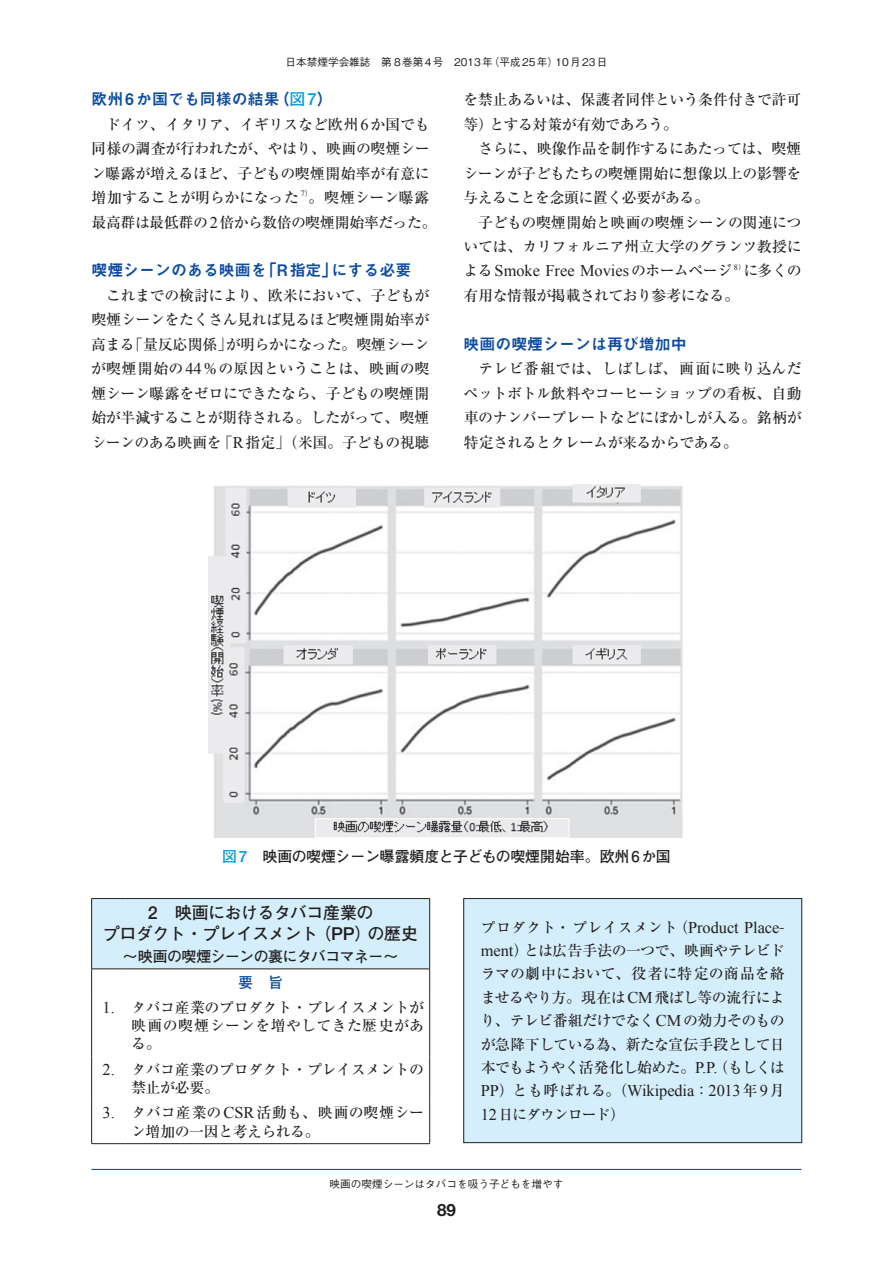
<style>
.page{position:relative;width:893px;height:1263px;background:#fff}
.page>*{position:absolute;margin:0;border:0;box-sizing:border-box;transform-origin:0 0}
.t1{font:700 16.95px/21.3px "Futo Go B101 Pr 6 N";letter-spacing:-.035em;color:#231f20;text-align:center}
.t2{font:700 16.95px "Helvetica Neue";color:#231f20}
.t3{font:16.35px "Times New Roman";color:#231f20}
.t4{font:15.9px "Midashi Go Pr 6 N MB31";color:#0d4da1}
.t5{font:500 14.85px/24.5px "Ryumin Pr 6 N";letter-spacing:-.025em;color:#231f20;text-align:justify}
.t6{font:500 14.85px/18px "Ryumin Pr 6 N";color:#231f20}
.t7{font:700 14.85px "Futo Go B101 Pr 6 N";color:#231f20}
.t8{font:700 14.85px "Futo Go B101 Pr 6 N";letter-spacing:-.03em;color:#231f20}
.t9{font:500 14.85px "Ryumin Pr 6 N";letter-spacing:-.065em;color:#231f20}
.t10{font:700 14.85px "Futo Go B101 Pr 6 N";color:#0d4da1}
.t11{font:500 10.65px "Gothic BBB Pr 6 N";color:#231f20}
.t12{font:8.25px "Times New Roman";color:#231f20}
.s1{font-family:"Futo Go B101 Pr 6 N";font-weight:700;color:#0099da}
.s2{font-family:"Helvetica Neue";font-weight:500;font-size:16.8px;color:#0099da}
.s3{font-family:"Times New Roman";font-weight:400;font-size:16.35px}
.s4{font-family:"Ryumin Pr 6 N";font-weight:500;font-size:7.5px}
.s5{font-family:"Ryumin Pr 6 N";font-weight:500;font-size:14.85px}
.s6{color:#0099da}
.s7{font-family:"Helvetica Neue";font-weight:500;font-size:15.6px;color:#0099da}
.s8{font-family:"Helvetica Neue";font-weight:500;font-size:17.85px}
</style>
<div class="page">
<hr style="left:91px;top:1169px;width:710px;height:1px;background:#0d4da1">
<div style="left:92px;top:898px;width:338px;height:71px;background:#d4effb"></div>
<hr style="left:91px;top:898px;width:35px;height:1px;background:#231f20">
<hr style="left:91px;top:899px;width:1px;height:70px;background:#231f20">
<hr style="left:126px;top:898px;width:304px;height:1px;background:#231f20">
<hr style="left:429px;top:899px;width:1px;height:70px;background:#231f20">
<hr style="left:91px;top:969px;width:35px;height:1px;background:#231f20">
<svg style="left:91px;top:969px;width:1px;height:26px"></svg>
<hr style="left:126px;top:969px;width:304px;height:1px;background:#231f20">
<svg style="left:429px;top:969px;width:1px;height:26px"></svg>
<hr style="left:91px;top:995px;width:1px;height:61px;background:#231f20">
<hr style="left:429px;top:995px;width:1px;height:61px;background:#231f20">
<hr style="left:91px;top:1056px;width:1px;height:44px;background:#231f20">
<hr style="left:429px;top:1056px;width:1px;height:44px;background:#231f20">
<hr style="left:91px;top:1100px;width:1px;height:43px;background:#231f20">
<hr style="left:429px;top:1100px;width:1px;height:43px;background:#231f20">
<hr style="left:91px;top:1143px;width:35px;height:1px;background:#231f20">
<hr style="left:126px;top:1143px;width:304px;height:1px;background:#231f20">
<div style="left:464px;top:898px;width:338px;height:245px;background:#d4effb"></div>
<div style="left:463px;top:898px;width:339px;height:245px;border:1px solid #231f20"></div>
<img style="left:208px;top:485px;width:475px;height:353px">
<p class="t11" style="left:285px;top:53px;width:323px">日本禁煙学会雑誌　第 8巻第4号　2013年（平成25年）10月23日</p>
<p class="t4" style="left:91px;top:87px;width:243px">欧州 6か国でも同様の結果（<span class="s1">図</span><span class="s2">7</span>）</p>
<p class="t5" style="left:91px;top:111px;width:340px;text-indent:15px">ドイツ、イタリア、イギリスなど欧州<span class="s3">6</span>か国でも同様の調査が行われたが、やはり、映画の喫煙シーン曝露が増えるほど、子どもの喫煙開始率が有意に増加することが明らかになった</p>
<p class="t12" style="left:301px;top:188px;width:13px">7<span class="s4">）</span></p>
<p class="t5" style="left:91px;top:185px;width:347px;text-indent:217px">。喫煙シーン曝露最高群は最低群の<span class="s3">2</span>倍から数倍の喫煙開始率だった。</p>
<p class="t4" style="left:91px;top:258px;width:321px">喫煙シーンのある映画を「R指定」にする必要</p>
<p class="t5" style="left:91px;top:282px;width:340px;text-indent:15px">これまでの検討により、欧米において、子どもが喫煙シーンをたくさん見れば見るほど喫煙開始率が高まる「量反応関係」が明らかになった。喫煙シーンが喫煙開始の<span class="s3">44</span>％の原因ということは、映画の喫煙シーン曝露をゼロにできたなら、子どもの喫煙開始が半減することが期待される。したがって、喫煙シーンのある映画を「<span class="s3">R</span>指定」（米国。子どもの視聴</p>
<p class="t5" style="left:463px;top:87px;width:340px">を禁止あるいは、保護者同伴という条件付きで許可等）とする対策が有効であろう。</p>
<p class="t5" style="left:463px;top:136px;width:340px;text-indent:15px">さらに、映像作品を制作するにあたっては、喫煙シーンが子どもたちの喫煙開始に想像以上の影響を与えることを念頭に置く必要がある。</p>
<p class="t5" style="left:463px;top:209px;width:340px;text-align:right">子どもの喫煙開始と映画の喫煙シーンの関連については、カリフォルニア州立大学のグランツ教授に</p>
<p class="t3" style="left:464px;top:260px;width:270px"><span class="s5">よる</span>Smoke Free Movies<span class="s5">のホームページ</span></p>
<p class="t12" style="left:734px;top:261px;width:13px">8<span class="s4">）</span></p>
<p class="t5" style="left:744px;top:258px;width:59px">に多くの</p>
<p class="t5" style="left:463px;top:282px;width:277px">有用な情報が掲載されており参考になる。</p>
<p class="t4" style="left:463px;top:331px;width:225px">映画の喫煙シーンは再び増加中</p>
<p class="t5" style="left:464px;top:356px;width:340px;text-indent:15px">テレビ番組では、しばしば、画面に映り込んだペットボトル飲料やコーヒーショップの看板、自動車のナンバープレートなどにぼかしが入る。銘柄が特定されるとクレームが来るからである。</p>
<p class="t7" style="left:222px;top:845px;width:450px"><span class="s6">図</span><span class="s7">7</span> 映画の喫煙シーン曝露頻度と子どもの喫煙開始率。欧州 6か国</p>
<p class="t1" style="left:103px;top:901px;width:316px"><span class="s8">2</span> 映画におけるタバコ産業の<br>プロダクト・プレイスメント（<span class="s8">PP</span>）の歴史</p>
<p class="t8" style="left:123px;top:944px;width:277px">～映画の喫煙シーンの裏にタバコマネー～</p>
<p class="t10" style="left:238px;top:970px;width:46px">要 旨</p>
<p class="t5" style="left:131px;top:998px;width:295px;line-height:18px;text-indent:-29px"><span class="s3">1.</span> タバコ産業のプロダクト・プレイスメントが映画の喫煙シーンを増やしてきた歴史がある。</p>
<p class="t5" style="left:131px;top:1060px;width:294px;line-height:18px;text-indent:-29px"><span class="s3">2.</span> タバコ産業のプロダクト・プレイスメントの禁止が必要。</p>
<p class="t6" style="left:131px;top:1103px;width:294px;text-indent:-29px"><span class="s3">3.</span> タバコ産業の<span class="s3">CSR</span>活動も、映画の喫煙シーン増加の一因と考えられる。</p>
<p class="t5" style="left:481px;top:915px;width:306px;line-height:23.4px">プロダクト・プレイスメント（<span class="s3">Product Place&shy;ment</span>）とは広告手法の一つで、映画やテレビドラマの劇中において、役者に特定の商品を絡ませるやり方。現在は<span class="s3">CM</span> 飛ばし等の流行により、テレビ番組だけでなく<span class="s3">CM</span>の効力そのものが急降下している為、新たな宣伝手段として日本でもようやく活発化し始めた。<span class="s3">P.P</span>（<span class="s3">.</span> もしくは</p>
<p class="t3" style="left:481px;top:1080px;width:305px">PP<span class="s5">）とも呼ばれる。（</span>Wikipedia<span class="s5">：</span>2013<span class="s5">年</span>9<span class="s5">月</span></p>
<p class="t9" style="left:481px;top:1102px;width:146px"><span class="s3">12</span> 日にダウンロード）</p>
<p class="t11" style="left:330px;top:1176px;width:235px">映画の喫煙シーンはタバコを吸う子どもを増やす</p>
<p class="t2" style="left:437px;top:1199px;width:20px">89</p>
</div>
